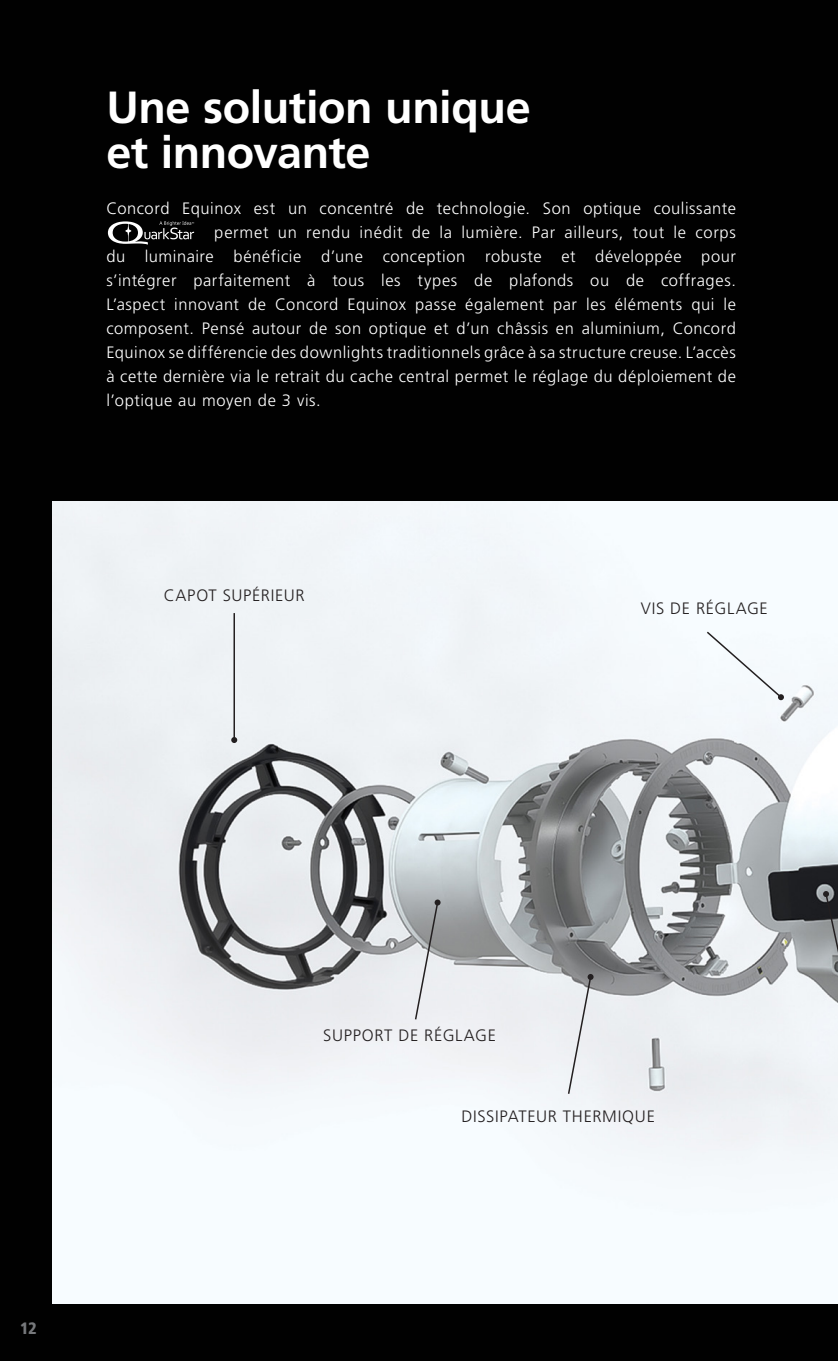
<style>
.page{position:relative;width:838px;height:1361px;background:#010101}
.page>*{position:absolute;margin:0;border:0;box-sizing:border-box;transform-origin:0 0}
.t1{font:700 45px/45px "Frutiger";letter-spacing:-.01em;color:#fff}
.t2{font:300 16.5px/24px "Frutiger";letter-spacing:.035em;color:#fff;text-align:right}
.t3{font:300 16.5px "Frutiger";letter-spacing:.04em;color:#231f20}
.t4{font:900 condensed 16.5px "Frutiger";color:#76787b}
</style>
<div class="page">
<img style="left:53px;top:501px;width:785px;height:802px">
<svg style="left:108px;top:221px;width:86px;height:24px"></svg>
<hr style="left:233px;top:613px;width:2px;height:127px;background:#231f20">
<svg style="left:231px;top:737px;width:6px;height:6px"></svg>
<div style="left:705px;top:630px;width:79px;height:70px;background:#f5fafd"></div>
<svg style="left:414px;top:899px;width:26px;height:122px"></svg>
<svg style="left:567px;top:974px;width:26px;height:121px"></svg>
<svg style="left:823px;top:891px;width:15px;height:225px"></svg>
<p class="t1" style="left:106px;top:85px;width:426px">Une solution unique et innovante</p>
<p class="t2" style="left:106px;top:197px;width:631px">Concord Equinox est un concentré de technologie. Son optique coulissante permet un rendu inédit de la lumière. Par ailleurs, tout le corps<br>du luminaire bénéficie d’une conception robuste et développée pour s’intégrer parfaitement à tous les types de plafonds ou de coffrages.</p>
<p class="t2" style="left:106px;top:293px;width:631px;text-align:justify">L’aspect innovant de Concord Equinox passe également par les éléments qui le composent. Pensé autour de son optique et d’un châssis en aluminium, Concord Equinox se différencie des downlights traditionnels grâce à sa structure creuse. L’accès à cette dernière via le retrait du cache central permet le réglage du déploiement de l’optique au moyen de 3 vis.</p>
<p class="t3" style="left:164px;top:585px;width:142px">CAPOT SUPÉRIEUR</p>
<p class="t3" style="left:641px;top:599px;width:128px">VIS DE RÉGLAGE</p>
<p class="t4" style="left:20px;top:1318px;width:18px">12</p>
<p class="t3" style="left:323px;top:1026px;width:174px">SUPPORT DE RÉGLAGE</p>
<p class="t3" style="left:461px;top:1106px;width:195px">DISSIPATEUR THERMIQUE</p>
</div>
